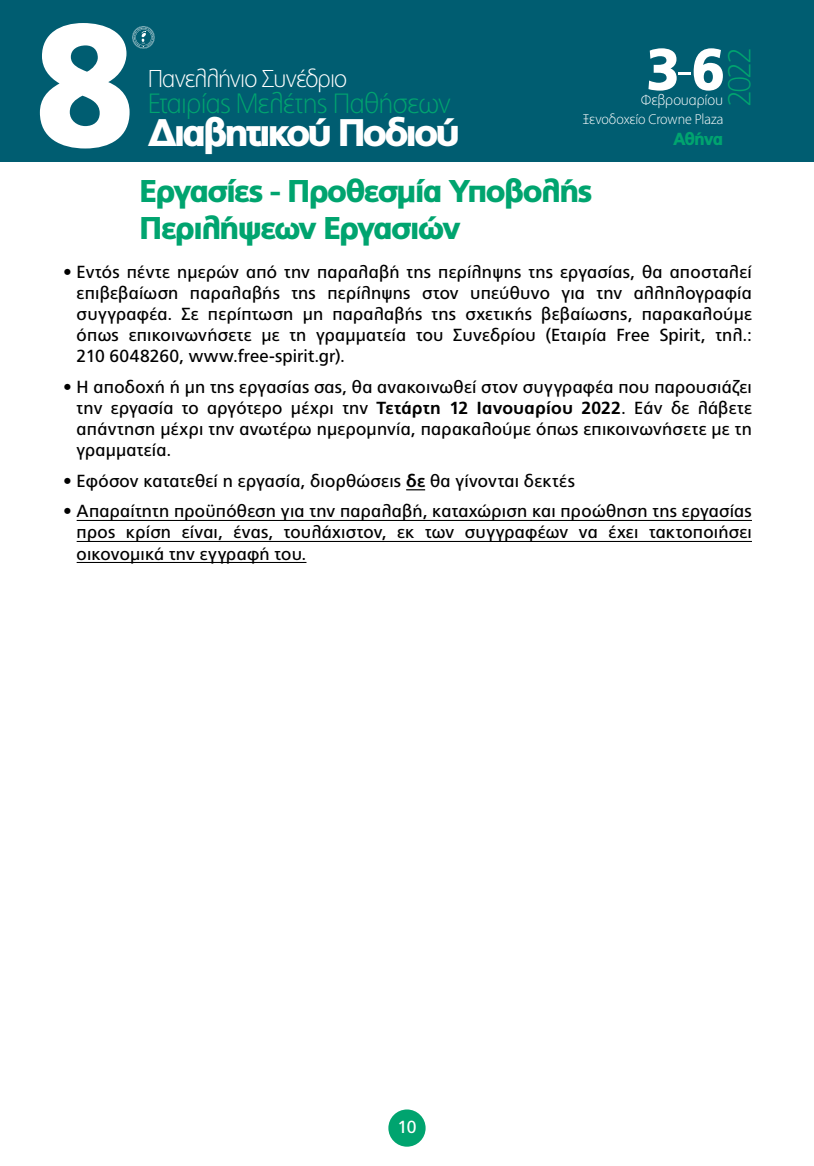
<style>
.page{position:relative;width:814px;height:1166px;background:#fff}
.page>*{position:absolute;margin:0;border:0;box-sizing:border-box;transform-origin:0 0}
.t1{font:900 173.78px "PF Catalog";color:#fff}
.t2{font:900 58.62px "PF Catalog";color:#fff}
.t3{font:900 38.5px "PF Catalog";letter-spacing:-.1em;color:#fff}
.t4{font:100 31.68px "PF Catalog";color:#00a46f}
.t5{font:900 31.5px/36.8px "PF Catalog";letter-spacing:-.07em;color:#00a46f}
.t6{font:100 28px "PF Catalog";letter-spacing:-.03em;color:#00a46f}
.t7{font:100 24.5px "PF Catalog";letter-spacing:-.04em;color:#fff}
.t8{font:17.5px/21px "PF Catalog";letter-spacing:.01em;color:#000;text-align:justify}
.t9{font:900 17.5px "PF Catalog";letter-spacing:-.07em;color:#00a46f;scale:.95 1}
.t10{font:17.5px "PF Catalog";color:#fff}
.t11{font:100 14.7px "PF Catalog";letter-spacing:-.01em;color:#fff}
.t12{font:100 14px "PF Catalog";letter-spacing:-.005em;color:#fff}
.s1{font-weight:100;font-size:52.68px}
.s2{font-weight:700}
</style>
<div class="page">
<div style="left:0;top:0;width:814px;height:161px;background:#005d71"></div>
<svg style="left:132px;top:26px;width:23px;height:23px"></svg>
<div style="left:388px;top:1109px;width:37px;height:37px;background:#00a46f;border-radius:50%"></div>
<svg style="left:406px;top:489px;width:19px;height:1px"></svg>
<hr style="left:77px;top:520px;width:675px;height:1px;background:#000">
<hr style="left:77px;top:541px;width:675px;height:1px;background:#000">
<hr style="left:77px;top:562px;width:229px;height:1px;background:#000">
<h1 class="t1" style="left:33px;top:-16px;width:105px">8</h1>
<h3 class="t7" style="left:148px;top:66px;width:201px">Πανελλήνιο Συνέδριο</h3>
<h3 class="t6" style="left:148px;top:89px;width:304px">Εταιρίας Μελέτης Παθήσεων</h3>
<h3 class="t3" style="left:148px;top:110px;width:314px">Διαβητικού Ποδιού</h3>
<h2 class="t2" style="left:645px;top:35px;width:82px">3<span class="s1">-</span>6</h2>
<p class="t12" style="left:582px;top:112px;width:142px">Ξενοδοχείο Crowne Plaza</p>
<h3 class="t4" style="left:723px;top:106px;width:61px;rotate:-90deg">2022</h3>
<p class="t11" style="left:640px;top:93px;width:84px">Φεβρουαρίου</p>
<p class="t9" style="left:673px;top:129px;width:54px">Αθήνα</p>
<h3 class="t5" style="left:139px;top:173px;width:455px">Εργασίες - Προθεσμία Υποβολής<br>Περιλήψεων Εργασιών</h3>
<p class="t8" style="left:77px;top:261px;width:676px;text-indent:-14px">• Εντός πέντε ημερών από την παραλαβή της περίληψης της εργασίας, θα αποσταλεί επιβεβαίωση παραλαβής της περίληψης στον υπεύθυνο για την αλληλογραφία συγγραφέα. Σε περίπτωση μη παραλαβής της σχετικής βεβαίωσης, παρακαλούμε όπως επικοινωνήσετε με τη γραμματεία του Συνεδρίου (Εταιρία Free Spirit, τηλ.:<br>210 6048260, www.free-spirit.gr).</p>
<p class="t8" style="left:77px;top:376px;width:676px;text-indent:-14px">• Η αποδοχή ή μη της εργασίας σας, θα ανακοινωθεί στον συγγραφέα που παρουσιάζει την εργασία το αργότερο μέχρι την <span class="s2">Τετάρτη 12 Ιανουαρίου 2022</span>. Εάν δε λάβετε απάντηση μέχρι την ανωτέρω ημερομηνία, παρακαλούμε όπως επικοινωνήσετε με τη γραμματεία.</p>
<p class="t8" style="left:63px;top:470px;width:513px">• Εφόσον κατατεθεί η εργασία, διορθώσεις <span class="s2">δε</span> θα γίνονται δεκτές</p>
<p class="t8" style="left:77px;top:501px;width:676px;text-indent:-14px">• Απαραίτητη προϋπόθεση για την παραλαβή, καταχώριση και προώθηση της εργασίας προς κρίση είναι, ένας, τουλάχιστον, εκ των συγγραφέων να έχει τακτοποιήσει οικονομικά την εγγραφή του.</p>
<p class="t10" style="left:397px;top:1117px;width:20px">10</p>
</div>
